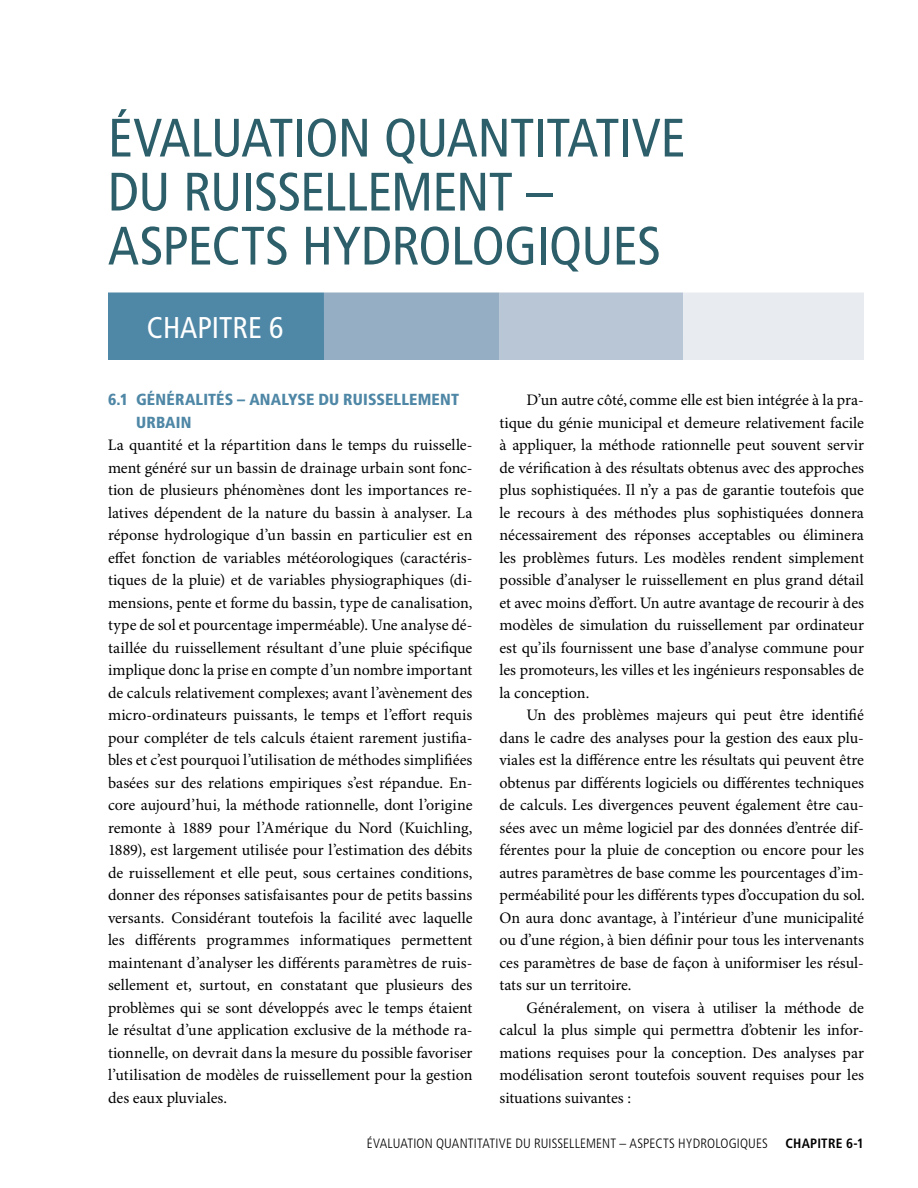
<style>
.page{position:relative;width:918px;height:1188px;background:#fff}
.page>*{position:absolute;margin:0;border:0;box-sizing:border-box;transform-origin:0 0}
.t1{font:condensed 54px/54px "Frutiger LT Std";letter-spacing:-.01em;color:#2d5f6b}
.t2{font:condensed 30px "Frutiger";color:#fff}
.t3{font:16.05px/22.5px "Minion Pro";color:#000;text-align:justify}
.t4{font:900 condensed 16.05px/22.5px "Frutiger";letter-spacing:.01em;color:#4f87a6}
.t5{font:300 condensed 13.5px "Frutiger";letter-spacing:.01em;color:#000}
.t6{font:700 condensed 13.5px "Frutiger";letter-spacing:.015em;color:#000}
</style>
<div class="page">
<div style="left:108px;top:292px;width:216px;height:68px;background:#4f87a6"></div>
<div style="left:499px;top:292px;width:184px;height:68px;background:#b8c6d5"></div>
<div style="left:324px;top:292px;width:176px;height:68px;background:#95aec3"></div>
<div style="left:683px;top:292px;width:181px;height:68px;background:#e8ecf1"></div>
<h1 class="t1" style="left:108px;top:111px;width:579px">ÉVALUATION QUANTITATIVE<br>DU RUISSELLEMENT –<br>ASPECTS HYDROLOGIQUES</h1>
<h2 class="t2" style="left:147px;top:310px;width:138px">CHAPITRE 6</h2>
<p class="t4" style="left:136px;top:388px;width:324px;text-indent:-28px">6.1 GÉNÉRALITÉS – ANALYSE DU RUISSELLEMENT<br>URBAIN</p>
<p class="t3" style="left:108px;top:434px;width:366px">La quantité et la répartition dans le temps du ruisselle&shy;ment généré sur un bassin de drainage urbain sont fonc&shy;tion de plusieurs phénomènes dont les importances re&shy;latives dépendent de la nature du bassin à analyser. La réponse hydrologique d’un bassin en particulier est en effet fonction de variables météorologiques (caractéris&shy;tiques de la pluie) et de variables physiographiques (di&shy;mensions, pente et forme du bassin, type de canalisation, type de sol et pourcentage imperméable). Une analyse dé&shy;taillée du ruissellement résultant d’une pluie spécifique implique donc la prise en compte d’un nombre important de calculs relativement complexes; avant l’avènement des micro-ordinateurs puissants, le temps et l’effort requis pour compléter de tels calculs étaient rarement justifia&shy;bles et c’est pourquoi l’utilisation de méthodes simplifiées basées sur des relations empiriques s’est répandue. En&shy;core aujourd’hui, la méthode rationnelle, dont l’origine remonte à 1889 pour l’Amérique du Nord (Kuichling, 1889), est largement utilisée pour l’estimation des débits de ruissellement et elle peut, sous certaines conditions, donner des réponses satisfaisantes pour de petits bassins versants. Considérant toutefois la facilité avec laquelle les différents programmes informatiques permettent maintenant d’analyser les différents paramètres de ruis&shy;sellement et, surtout, en constatant que plusieurs des problèmes qui se sont développés avec le temps étaient le résultat d’une application exclusive de la méthode ra&shy;tionnelle, on devrait dans la mesure du possible favoriser l’utilisation de modèles de ruissellement pour la gestion des eaux pluviales.</p>
<p class="t3" style="left:500px;top:389px;width:366px;text-indent:27px">D’un autre côté, comme elle est bien intégrée à la pra&shy;tique du génie municipal et demeure relativement facile à appliquer, la méthode rationnelle peut souvent servir de vérification à des résultats obtenus avec des approches plus sophistiquées. Il n’y a pas de garantie toutefois que le recours à des méthodes plus sophistiquées donnera nécessairement des réponses acceptables ou éliminera les problèmes futurs. Les modèles rendent simplement possible d’analyser le ruissellement en plus grand détail et avec moins d’effort. Un autre avantage de recourir à des modèles de simulation du ruissellement par ordinateur est qu’ils fournissent une base d’analyse commune pour les promoteurs, les villes et les ingénieurs responsables de la conception.</p>
<p class="t3" style="left:500px;top:704px;width:367px;text-indent:27px">Un des problèmes majeurs qui peut être identifié dans le cadre des analyses pour la gestion des eaux plu&shy;viales est la différence entre les résultats qui peuvent être obtenus par différents logiciels ou différentes techniques de calculs. Les divergences peuvent également être cau&shy;sées avec un même logiciel par des données d’entrée dif&shy;férentes pour la pluie de conception ou encore pour les autres paramètres de base comme les pourcentages d’im&shy;perméabilité pour les différents types d’occupation du sol.<br>On aura donc avantage, à l’intérieur d’une municipalité ou d’une région, à bien définir pour tous les intervenants ces paramètres de base de façon à uniformiser les résul&shy;tats sur un territoire.</p>
<p class="t3" style="left:500px;top:997px;width:366px;text-indent:27px">Généralement, on visera à utiliser la méthode de calcul la plus simple qui permettra d’obtenir les infor&shy;mations requises pour la conception. Des analyses par modélisation seront toutefois souvent requises pour les situations suivantes :</p>
<p class="t5" style="left:367px;top:1135px;width:403px">ÉVALUATION QUANTITATIVE DU RUISSELLEMENT – ASPECTS HYDROLOGIQUES</p>
<p class="t6" style="left:785px;top:1135px;width:80px">CHAPITRE 6-1</p>
</div>
